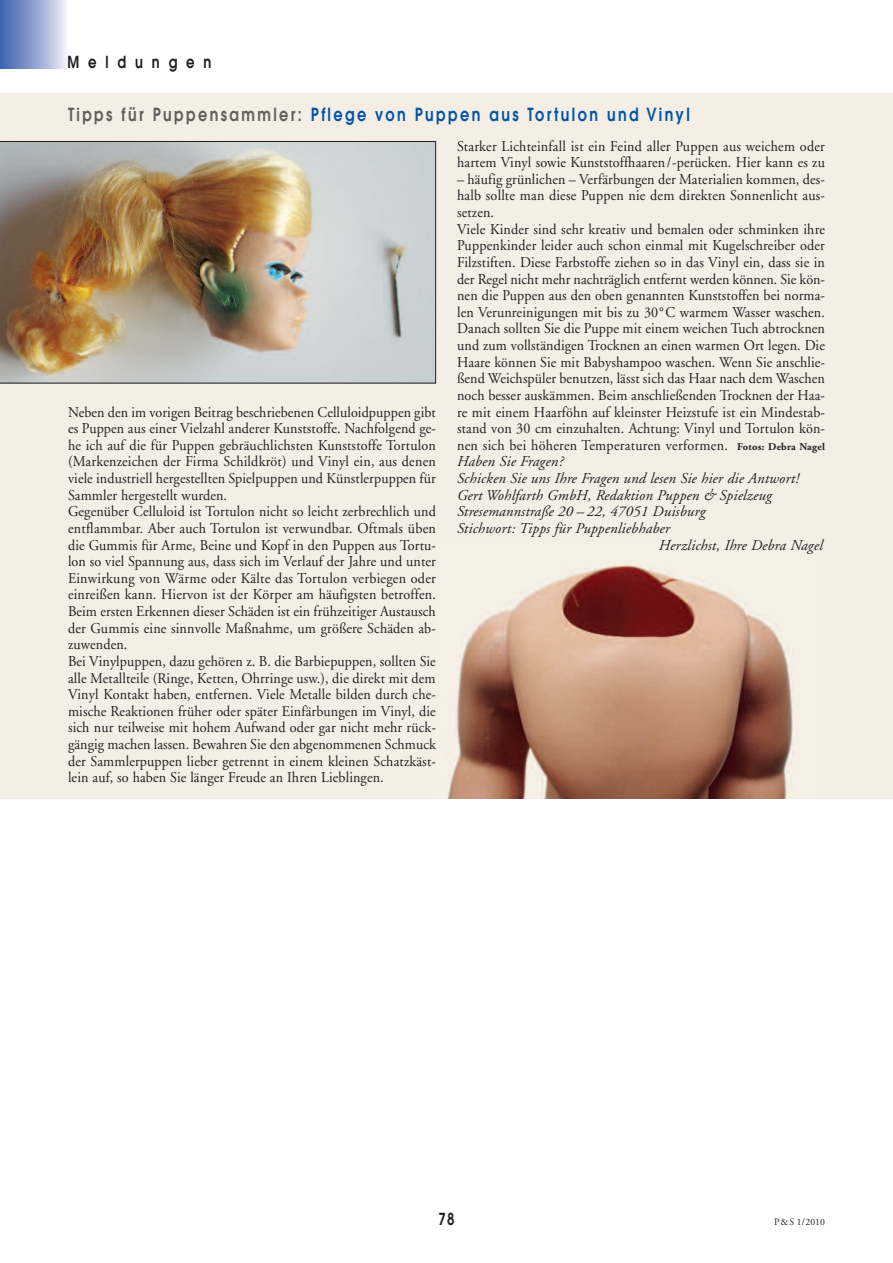
<style>
.page{position:relative;width:893px;height:1263px;background:#fff}
.page>*{position:absolute;margin:0;border:0;box-sizing:border-box;transform-origin:0 0}
.t1{font:600 18px "Avant Garde";letter-spacing:.17em;color:#0154a6;scale:.8 1}
.t2{font:600 16.5px "Avant Garde";letter-spacing:.67em;color:#231f20;scale:.8 1}
.t3{font:15px/16.6px "Adobe Garamond";letter-spacing:.01em;color:#231f20;scale:.94 1}
.t4{font:italic 15px "Adobe Garamond";letter-spacing:.01em;color:#231f20}
.t5{font:9.75px "Adobe Garamond";color:#231f20}
.s1{color:#645d5b}
.s2{font-weight:700;font-size:10.5px}
</style>
<div class="page">
<img style="left:0;top:0;width:67px;height:68px">
<div style="left:0;top:94px;width:893px;height:705px;background:#f4eee4"></div>
<img style="left:448px;top:565px;width:345px;height:234px">
<img style="left:0;top:141px;width:436px;height:242px">
<p class="t2" style="left:68px;top:56px;width:181px">Meldungen</p>
<p class="t1" style="left:68px;top:108px;width:779px"><span class="s1">Tipps für Puppensammler:</span> Pflege von Puppen aus Tortulon und Vinyl</p>
<p class="t3" style="left:457px;top:139px;width:393px">Starker Lichteinfall ist ein Feind aller Puppen aus weichem oder hartem Vinyl sowie Kunststoffhaaren/-perücken. Hier kann es zu</p>
<p class="t3" style="left:457px;top:172px;width:393px">– häufig grünlichen – Verfärbungen der Materialien kommen, des-</p>
<p class="t3" style="left:457px;top:189px;width:393px">halb sollte man diese Puppen nie dem direkten Sonnenlicht aus-</p>
<p class="t3" style="left:457px;top:205px;width:41px">setzen.</p>
<p class="t3" style="left:457px;top:222px;width:393px">Viele Kinder sind sehr kreativ und bemalen oder schminken ihre</p>
<p class="t3" style="left:457px;top:239px;width:393px">Puppenkinder leider auch schon einmal mit Kugelschreiber oder</p>
<p class="t3" style="left:457px;top:255px;width:393px">Filzstiften. Diese Farbstoffe ziehen so in das Vinyl ein, dass sie in</p>
<p class="t3" style="left:457px;top:272px;width:393px">der Regel nicht mehr nachträglich entfernt werden können. Sie kön-</p>
<p class="t3" style="left:457px;top:288px;width:393px">nen die Puppen aus den oben genannten Kunststoffen bei norma-</p>
<p class="t3" style="left:457px;top:305px;width:393px">len Verunreinigungen mit bis zu 30°C warmem Wasser waschen.</p>
<p class="t3" style="left:457px;top:322px;width:393px">Danach sollten Sie die Puppe mit einem weichen Tuch abtrocknen</p>
<p class="t3" style="left:457px;top:338px;width:393px">und zum vollständigen Trocknen an einen warmen Ort legen. Die</p>
<p class="t3" style="left:457px;top:355px;width:393px">Haare können Sie mit Babyshampoo waschen. Wenn Sie anschlie-</p>
<p class="t3" style="left:457px;top:371px;width:393px">ßend Weichspüler benutzen, lässt sich das Haar nach dem Waschen</p>
<p class="t3" style="left:457px;top:388px;width:393px">noch besser auskämmen. Beim anschließenden Trocknen der Haa-</p>
<p class="t3" style="left:457px;top:405px;width:393px">re mit einem Haarföhn auf kleinster Heizstufe ist ein Mindestab-</p>
<p class="t3" style="left:457px;top:421px;width:393px">stand von 30 cm einzuhalten. Achtung: Vinyl und Tortulon kön-</p>
<p class="t3" style="left:457px;top:438px;width:393px">nen sich bei höheren Temperaturen verformen. <span class="s2">Fotos: Debra Nagel</span></p>
<p class="t4" style="left:457px;top:456px;width:108px">Haben Sie Fragen?</p>
<p class="t4" style="left:457px;top:472px;width:343px">Schicken Sie uns Ihre Fragen und lesen Sie hier die Antwort!</p>
<p class="t4" style="left:457px;top:489px;width:316px">Gert Wohlfarth GmbH, Redaktion Puppen &amp; Spielzeug</p>
<p class="t4" style="left:457px;top:506px;width:250px">Stresemannstraße 20 – 22, 47051 Duisburg</p>
<p class="t4" style="left:457px;top:522px;width:214px">Stichwort: Tipps für Puppenliebhaber</p>
<p class="t4" style="left:659px;top:539px;width:165px">Herzlichst, Ihre Debra Nagel</p>
<p class="t3" style="left:68px;top:405px;width:393px">Neben den im vorigen Beitrag beschriebenen Celluloidpuppen gibt es Puppen aus einer Vielzahl anderer Kunststoffe. Nachfolgend ge&shy;he ich auf die für Puppen gebräuchlichsten Kunststoffe Tortulon (Markenzeichen der Firma Schildkröt) und Vinyl ein, aus denen viele industriell hergestellten Spielpuppen und Künstlerpuppen für Sammler hergestellt wurden.<br>Gegenüber Celluloid ist Tortulon nicht so leicht zerbrechlich und entflammbar. Aber auch Tortulon ist verwundbar. Oftmals üben die Gummis für Arme, Beine und Kopf in den Puppen aus Tortu&shy;lon so viel Spannung aus, dass sich im Verlauf der Jahre und unter Einwirkung von Wärme oder Kälte das Tortulon verbiegen oder einreißen kann. Hiervon ist der Körper am häufigsten betroffen.<br>Beim ersten Erkennen dieser Schäden ist ein frühzeitiger Austausch der Gummis eine sinnvolle Maßnahme, um größere Schäden ab&shy;zuwenden.<br>Bei Vinylpuppen, dazu gehören z. B. die Barbiepuppen, sollten Sie alle Metallteile (Ringe, Ketten, Ohrringe usw.), die direkt mit dem Vinyl Kontakt haben, entfernen. Viele Metalle bilden durch che&shy;mische Reaktionen früher oder später Einfärbungen im Vinyl, die sich nur teilweise mit hohem Aufwand oder gar nicht mehr rück&shy;gängig machen lassen. Bewahren Sie den abgenommenen Schmuck der Sammlerpuppen lieber getrennt in einem kleinen Schatzkäst&shy;lein auf, so haben Sie länger Freude an Ihren Lieblingen.</p>
<p class="t2" style="left:438px;top:1212px;width:22px">78</p>
<p class="t5" style="left:774px;top:1217px;width:52px">P&amp;S 1/2010</p>
</div>
